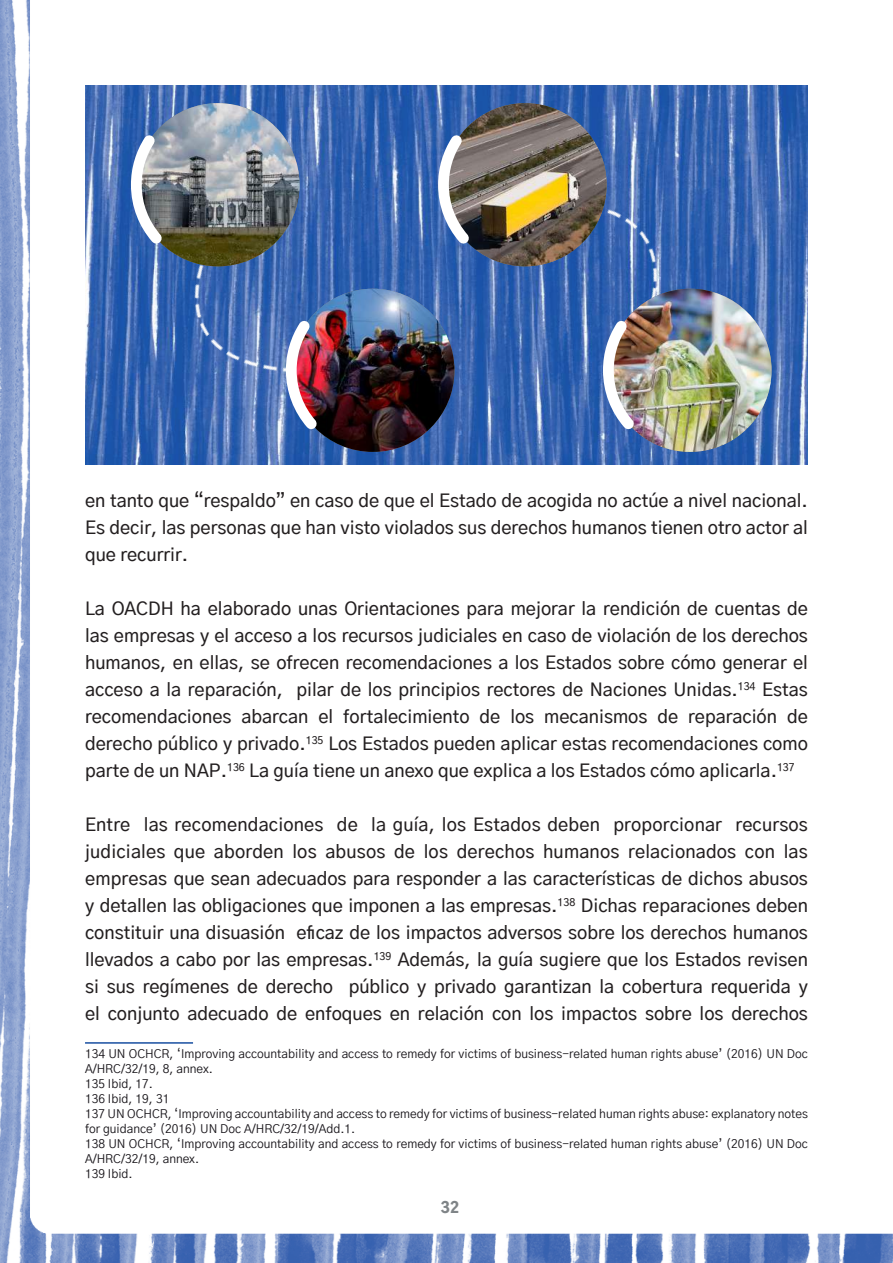
<style>
.page{position:relative;width:893px;height:1263px;background:#fff}
.page>*{position:absolute;margin:0;border:0;box-sizing:border-box;transform-origin:0 0}
.t1{font:500 18px/27px "Gothic A1";color:#231f20;text-align:justify}
.t2{font:900 15px "Gothic A1";color:#7f8487}
.t3{font:12px/15px "Gothic A1";color:#171419}
</style>
<div class="page">
<img style="left:0;top:0;width:893px;height:1263px">
<hr style="left:85px;top:1042px;width:108px;height:2px;background:#184ea1">
<img style="left:85px;top:85px;width:723px;height:379px">
<img style="left:110px;top:218px;width:233px;height:287px">
<img style="left:496px;top:162px;width:234px;height:287px">
<img style="left:136px;top:103px;width:164px;height:163px;border-radius:82px">
<img style="left:126px;top:126px;width:46px;height:127px">
<img style="left:291px;top:289px;width:163px;height:163px;border-radius:82px">
<img style="left:280px;top:311px;width:46px;height:128px">
<img style="left:443px;top:103px;width:164px;height:163px;border-radius:82px">
<svg style="left:433px;top:126px;width:46px;height:127px"></svg>
<img style="left:608px;top:289px;width:164px;height:163px;border-radius:82px">
<img style="left:598px;top:311px;width:46px;height:128px">
<p class="t1" style="left:85px;top:486px;width:724px">en tanto que “respaldo” en caso de que el Estado de acogida no actúe a nivel nacional.<br>Es decir, las personas que han visto violados sus derechos humanos tienen otro actor al que recurrir.</p>
<p class="t1" style="left:85px;top:594px;width:724px">La OACDH ha elaborado unas Orientaciones para mejorar la rendición de cuentas de las empresas y el acceso a los recursos judiciales en caso de violación de los derechos humanos, en ellas, se ofrecen recomendaciones a los Estados sobre cómo generar el acceso a la reparación, pilar de los principios rectores de Naciones Unidas.<sup>134</sup> Estas recomendaciones abarcan el fortalecimiento de los mecanismos de reparación de derecho público y privado.<sup>135</sup> Los Estados pueden aplicar estas recomendaciones como parte de un NAP.<sup>136</sup> La guía tiene un anexo que explica a los Estados cómo aplicarla.<sup>137</sup></p>
<p class="t1" style="left:85px;top:810px;width:724px">Entre las recomendaciones de la guía, los Estados deben proporcionar recursos judiciales que aborden los abusos de los derechos humanos relacionados con las empresas que sean adecuados para responder a las características de dichos abusos y detallen las obligaciones que imponen a las empresas.<sup>138</sup> Dichas reparaciones deben constituir una disuasión eficaz de los impactos adversos sobre los derechos humanos llevados a cabo por las empresas.<sup>139</sup> Además, la guía sugiere que los Estados revisen si sus regímenes de derecho público y privado garantizan la cobertura requerida y el conjunto adecuado de enfoques en relación con los impactos sobre los derechos</p>
<p class="t3" style="left:85px;top:1046px;width:724px">134 UN OCHCR, ‘Improving accountability and access to remedy for victims of business-related human rights abuse’ (2016) UN Doc A/HRC/32/19, 8, annex.<br>135 Ibid, 17.<br>136 Ibid, 19, 31<br>137 UN OCHCR, ‘Improving accountability and access to remedy for victims of business-related human rights abuse: explanatory notes for guidance’ (2016) UN Doc A/HRC/32/19/Add.1.<br>138 UN OCHCR, ‘Improving accountability and access to remedy for victims of business-related human rights abuse’ (2016) UN Doc A/HRC/32/19, annex.<br>139 Ibid.</p>
<p class="t2" style="left:441px;top:1199px;width:20px">32</p>
</div>
